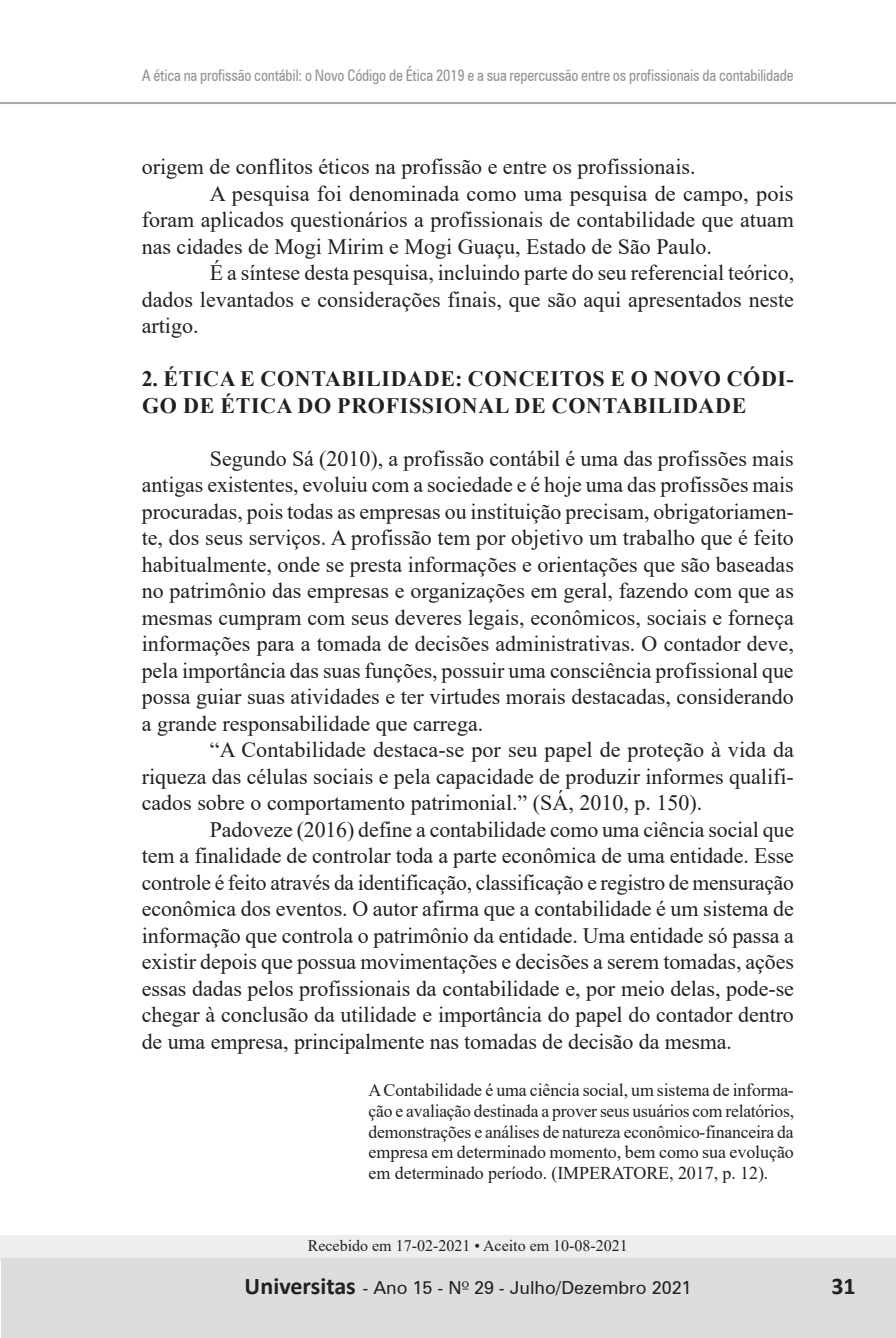
<style>
.page{position:relative;width:896px;height:1338px;background:#fff}
.page>*{position:absolute;margin:0;border:0;box-sizing:border-box;transform-origin:0 0}
.t1{font:700 24px "Calibri";color:#231f20}
.t2{font:22px/26.6px "Times New Roman";color:#231f20;text-align:justify}
.t3{font:700 22px/26.6px "Times New Roman";letter-spacing:.03em;color:#231f20}
.t4{font:18px/20.8px "Times New Roman";letter-spacing:-.005em;color:#231f20;text-align:justify}
.t5{font:18px "Zurich BT";color:#231f20}
.t6{font:condensed 16px "Zurich BT";letter-spacing:-.01em;color:#939598;scale:.95 1}
.t7{font:16px "Times New Roman";color:#231f20}
.s1{font-family:"Zurich BT";font-weight:400;font-size:18px}
.s2{font-family:"Zapf Humanist 601 BT"}
</style>
<div class="page">
<div style="left:0;top:1235px;width:896px;height:27px;background:#eeeeef"></div>
<div style="left:1px;top:1259px;width:895px;height:79px;background:#dcdddf"></div>
<hr style="left:0;top:102px;width:896px;height:2px;background:#a8a9ad">
<p class="t6" style="left:142px;top:65px;width:688px">A ética na profissão contábil: o Novo Código de Ética 2019 e a sua repercussão entre os profissionais da contabilidade</p>
<p class="t2" style="left:142px;top:153px;width:555px">origem de conflitos éticos na profissão e entre os profissionais.</p>
<p class="t2" style="left:210px;top:179px;width:585px">A pesquisa foi denominada como uma pesquisa de campo, pois</p>
<p class="t2" style="left:142px;top:206px;width:654px">foram aplicados questionários a profissionais de contabilidade que atuam</p>
<p class="t2" style="left:142px;top:232px;width:572px">nas cidades de Mogi Mirim e Mogi Guaçu, Estado de São Paulo.</p>
<p class="t2" style="left:210px;top:259px;width:586px">É a síntese desta pesquisa, incluindo parte do seu referencial teórico,</p>
<p class="t2" style="left:142px;top:285px;width:653px">dados levantados e considerações finais, que são aqui apresentados neste</p>
<p class="t2" style="left:142px;top:312px;width:58px">artigo.</p>
<p class="t3" style="left:142px;top:365px;width:653px">2. ÉTICA E CONTABILIDADE: CONCEITOS E O NOVO CÓDI-<br>GO DE ÉTICA DO PROFISSIONAL DE CONTABILIDADE</p>
<p class="t2" style="left:142px;top:444px;width:654px;text-indent:68px">Segundo Sá (2010), a profissão contábil é uma das profissões mais antigas existentes, evoluiu com a sociedade e é hoje uma das profissões mais procuradas, pois todas as empresas ou instituição precisam, obrigatoriamen&shy;te, dos seus serviços. A profissão tem por objetivo um trabalho que é feito habitualmente, onde se presta informações e orientações que são baseadas no patrimônio das empresas e organizações em geral, fazendo com que as mesmas cumpram com seus deveres legais, econômicos, sociais e forneça informações para a tomada de decisões administrativas. O contador deve, pela importância das suas funções, possuir uma consciência profissional que possa guiar suas atividades e ter virtudes morais destacadas, considerando a grande responsabilidade que carrega.</p>
<p class="t2" style="left:142px;top:736px;width:654px;text-indent:68px">“A Contabilidade destaca-se por seu papel de proteção à vida da riqueza das células sociais e pela capacidade de produzir informes qualifi&shy;cados sobre o comportamento patrimonial.” (SÁ, 2010, p. 150).</p>
<p class="t2" style="left:142px;top:815px;width:654px;text-indent:68px">Padoveze (2016) define a contabilidade como uma ciência social que tem a finalidade de controlar toda a parte econômica de uma entidade. Esse controle é feito através da identificação, classificação e registro de mensuração econômica dos eventos. O autor afirma que a contabilidade é um sistema de informação que controla o patrimônio da entidade. Uma entidade só passa a existir depois que possua movimentações e decisões a serem tomadas, ações essas dadas pelos profissionais da contabilidade e, por meio delas, pode-se chegar à conclusão da utilidade e importância do papel do contador dentro de uma empresa, principalmente nas tomadas de decisão da mesma.</p>
<p class="t4" style="left:369px;top:1079px;width:427px">A Contabilidade é uma ciência social, um sistema de informa&shy;ção e avaliação destinada a prover seus usuários com relatórios, demonstrações e análises de natureza econômico-financeira da empresa em determinado momento, bem como sua evolução em determinado período. (IMPERATORE, 2017, p. 12).</p>
<p class="t7" style="left:308px;top:1235px;width:322px">Recebido em 17-02-2021 • Aceito em 10-08-2021</p>
<p class="t5" style="left:474px;top:1277px;width:219px">29 - Julho/Dezembro 2021</p>
<p class="t1" style="left:832px;top:1270px;width:26px">31</p>
<p class="t1" style="left:244px;top:1271px;width:113px">UUniversitas</p>
<p class="t1" style="left:271px;top:1271px;width:163px">niversitas<span class="s1">- Ano 15</span></p>
<p class="t5" style="left:372px;top:1277px;width:311px">- Ano 2 - N<span class="s2">º</span> 3 - Julho/Dezembro 20 9</p>
</div>
